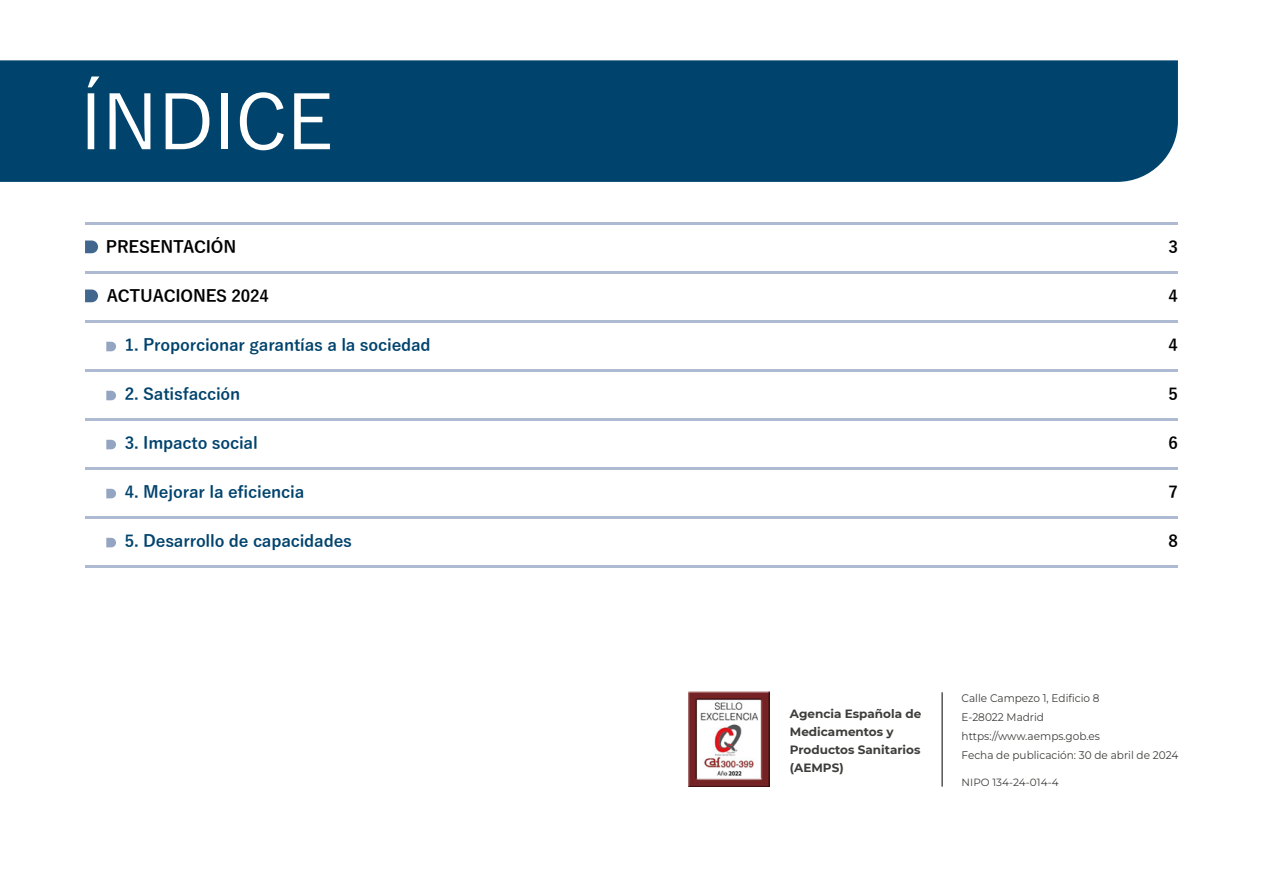
<style>
.page{position:relative;width:1263px;height:893px;background:#fff}
.page>*{position:absolute;margin:0;border:0;box-sizing:border-box;transform-origin:0 0}
.t1{font:500 75.9px "Yu Gothic";letter-spacing:-.01em;color:#fff}
.t2{font:700 16.5px "Yu Gothic";letter-spacing:-.01em;color:#00436d}
.t3{font:700 16.5px "Yu Gothic";letter-spacing:-.01em;color:#000}
.t4{font:700 12px/18px "Montserrat";color:#3d3d3b}
.t5{font:10.95px/19.2px "Montserrat";color:#3d3d3b;scale:.95 1}
.t6{font:10.5px "Montserrat";color:#3d3d3b}
</style>
<div class="page">
<div style="left:0;top:60px;width:1178px;height:122px;background:#00436d"></div>
<svg style="left:85px;top:240px;width:13px;height:13px"></svg>
<svg style="left:85px;top:289px;width:13px;height:13px"></svg>
<svg style="left:106px;top:342px;width:10px;height:9px"></svg>
<svg style="left:106px;top:391px;width:10px;height:9px"></svg>
<svg style="left:106px;top:440px;width:10px;height:9px"></svg>
<svg style="left:106px;top:489px;width:10px;height:9px"></svg>
<svg style="left:106px;top:538px;width:10px;height:9px"></svg>
<hr style="left:85px;top:320px;width:1093px;height:3px;background:#aebad1">
<hr style="left:85px;top:271px;width:1093px;height:3px;background:#aebad1">
<hr style="left:85px;top:222px;width:1093px;height:3px;background:#aebad1">
<hr style="left:85px;top:369px;width:1093px;height:3px;background:#aebad1">
<hr style="left:85px;top:467px;width:1093px;height:3px;background:#aebad1">
<hr style="left:85px;top:418px;width:1093px;height:3px;background:#aebad1">
<hr style="left:85px;top:516px;width:1093px;height:3px;background:#aebad1">
<hr style="left:85px;top:565px;width:1093px;height:3px;background:#aebad1">
<img style="left:688px;top:692px;width:82px;height:94px">
<hr style="left:942px;top:692px;width:1px;height:95px;background:#000">
<h1 class="t1" style="left:80px;top:53px;width:255px">ÍNDICE</h1>
<p class="t3" style="left:106px;top:238px;width:132px">PRESENTACIÓN</p>
<p class="t3" style="left:107px;top:287px;width:163px">ACTUACIONES 2024</p>
<p class="t2" style="left:125px;top:336px;width:307px">1. Proporcionar garantías a la sociedad</p>
<p class="t2" style="left:125px;top:385px;width:117px">2. Satisfacción</p>
<p class="t2" style="left:125px;top:434px;width:134px">3. Impacto social</p>
<p class="t2" style="left:125px;top:483px;width:181px">4. Mejorar la eficiencia</p>
<p class="t2" style="left:125px;top:532px;width:229px">5. Desarrollo de capacidades</p>
<p class="t3" style="left:1168px;top:238px;width:11px">3</p>
<p class="t3" style="left:1168px;top:287px;width:11px">4</p>
<p class="t3" style="left:1168px;top:336px;width:11px">4</p>
<p class="t3" style="left:1168px;top:385px;width:11px">5</p>
<p class="t3" style="left:1168px;top:434px;width:11px">6</p>
<p class="t3" style="left:1168px;top:483px;width:11px">7</p>
<p class="t3" style="left:1168px;top:532px;width:11px">8</p>
<p class="t4" style="left:790px;top:704px;width:133px">Agencia Española de<br>Medicamentos y<br>Productos Sanitarios (AEMPS)</p>
<p class="t5" style="left:962px;top:688px;width:230px">Calle Campezo 1, Edificio 8<br>E-28022 Madrid https://www.aemps.gob.es<br>Fecha de publicación: 30 de abril de 2024</p>
<p class="t6" style="left:962px;top:775px;width:99px">NIPO 134-24-014-4</p>
</div>
